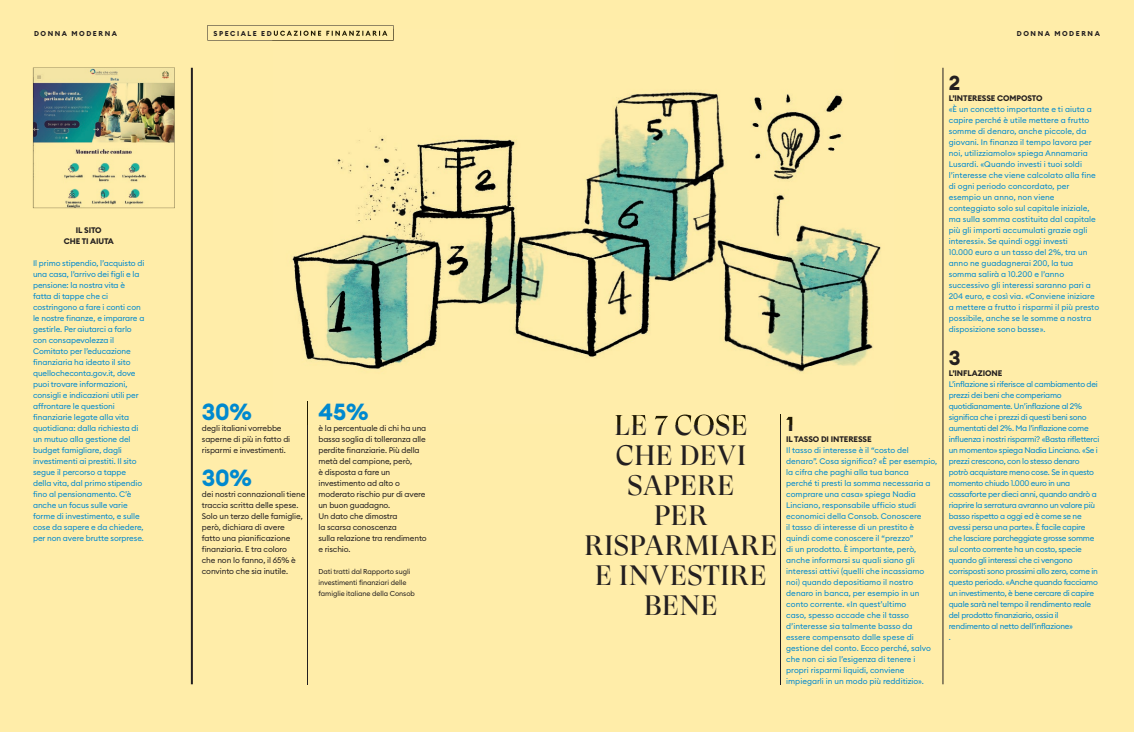
<style>
.page{position:relative;width:1134px;height:732px;background:#fff}
.page>*{position:absolute;margin:0;border:0;box-sizing:border-box;transform-origin:0 0}
.t1{font:28px/30px "GT Super Display";letter-spacing:.02em;color:#231f20;text-align:center}
.t2{font:700 23px "Euclid Circular B";color:#0089cf}
.t3{font:700 20px "Euclid Circular B";color:#231f20}
.t4{font:8px/11px "Euclid Circular B";letter-spacing:-.01em;color:#0089cf}
.t5{font:8px/11px "Euclid Circular B";letter-spacing:-.03em;color:#0089cf}
.t6{font:8px/11px "Euclid Circular B";letter-spacing:-.015em;color:#231f20}
.t7{font:700 8px/11px "Euclid Circular B";letter-spacing:-.01em;color:#231f20;text-align:center}
.t8{font:7px/11px "Euclid Circular B";letter-spacing:-.01em;color:#231f20}
.t9{font:700 7px "Euclid Circular B";letter-spacing:.22em;color:#231f20}
.s1{font-weight:700;color:#231f20}
</style>
<div class="page">
<div style="left:567px;top:0;width:567px;height:731px;background:#ffeda9"></div>
<div style="left:0;top:0;width:567px;height:731px;background:#ffeda9"></div>
<svg style="left:207px;top:25px;width:187px;height:16px"></svg>
<hr style="left:191px;top:68px;width:2px;height:616px;background:#231f20">
<hr style="left:780px;top:414px;width:1px;height:270px;background:#231f20">
<hr style="left:943px;top:68px;width:1px;height:616px;background:#231f20">
<hr style="left:307px;top:401px;width:1px;height:283px;background:#231f20">
<img style="left:292px;top:92px;width:589px;height:280px">
<img style="left:272px;top:29px;width:122px;height:12px">
<img style="left:615px;top:414px;width:131px;height:10px">
<svg style="left:780px;top:414px;width:13px;height:10px"></svg>
<svg style="left:307px;top:401px;width:1px;height:23px"></svg>
<img style="left:33px;top:68px;width:142px;height:140px">
<p class="t9" style="left:34px;top:29px;width:85px">DONNA MODERNA</p>
<p class="t9" style="left:1017px;top:29px;width:85px">DONNA MODERNA</p>
<p class="t7" style="left:64px;top:225px;width:52px">IL SITO<br>CHE TI AIUTA</p>
<p class="t4" style="left:33px;top:257px;width:113px">Il primo stipendio, l’acquisto di una casa, l’arrivo dei figli e la pensione: la nostra vita è fatta di tappe che ci costringono a fare i conti con le nostre finanze, e imparare a gestirle. Per aiutarci a farlo con consapevolezza il<br>Comitato per l’educazione finanziaria ha ideato il sito quellocheconta.gov.it, dove puoi trovare informazioni, consigli e indicazioni utili per affrontare le questioni finanziarie legate alla vita quotidiana: dalla richiesta di un mutuo alla gestione del budget famigliare, dagli investimenti ai prestiti. Il sito segue il percorso a tappe della vita, dal primo stipendio fino al pensionamento. C’è anche un focus sulle varie forme di investimento, e sulle cose da sapere e da chiedere, per non avere brutte sorprese.</p>
<p class="t2" style="left:202px;top:397px;width:52px">30%</p>
<p class="t6" style="left:202px;top:422px;width:90px">degli italiani vorrebbe saperne di più in fatto di risparmi e investimenti.</p>
<p class="t2" style="left:202px;top:463px;width:52px">30%</p>
<p class="t6" style="left:202px;top:488px;width:105px">dei nostri connazionali tiene traccia scritta delle spese.<br>Solo un terzo delle famiglie, però, dichiara di avere<br>fatto una pianificazione finanziaria. E tra coloro<br>che non lo fanno, il 65% è convinto che sia inutile.</p>
<p class="t2" style="left:318px;top:397px;width:52px">45%</p>
<p class="t6" style="left:318px;top:422px;width:110px">è la percentuale di chi ha una bassa soglia di tolleranza alle perdite finanziarie. Più della metà del campione, però,<br>è disposta a fare un investimento ad alto o moderato rischio pur di avere un buon guadagno.<br>Un dato che dimostra<br>la scarsa conoscenza<br>sulla relazione tra rendimento e rischio.</p>
<p class="t8" style="left:318px;top:566px;width:98px">Dati tratti dal Rapporto sugli investimenti finanziari delle famiglie italiane della Consob</p>
<p class="t1" style="left:585px;top:410px;width:194px">LE 7 COSE<br>CHE DEVI<br>SAPERE<br>PER<br>RISPARMIARE<br>E INVESTIRE<br>BENE</p>
<p class="t3" style="left:786px;top:411px;width:9px">1</p>
<p class="t4" style="left:786px;top:433px;width:152px"><span class="s1">IL TASSO DI INTERESSE<br></span>Il tasso di interesse è il “costo del denaro”. Cosa significa? «È per esempio, la cifra che paghi alla tua banca<br>perché ti presti la somma necessaria a comprare una casa» spiega Nadia Linciano, responsabile ufficio studi economici della Consob. Conoscere<br>il tasso di interesse di un prestito è quindi come conoscere il “prezzo”<br>di un prodotto. È importante, però, anche informarsi su quali siano gli interessi attivi (quelli che incassiamo noi) quando depositiamo il nostro denaro in banca, per esempio in un conto corrente. «In quest’ultimo<br>caso, spesso accade che il tasso d’interesse sia talmente basso da essere compensato dalle spese di gestione del conto. Ecco perché, salvo che non ci sia l’esigenza di tenere i propri risparmi liquidi, conviene impiegarli in un modo più redditizio».</p>
<p class="t3" style="left:949px;top:70px;width:13px">2</p>
<p class="t4" style="left:949px;top:92px;width:152px"><span class="s1">L’INTERESSE COMPOSTO<br></span>«È un concetto importante e ti aiuta a capire perché è utile mettere a frutto somme di denaro, anche piccole, da giovani. In finanza il tempo lavora per noi, utilizziamolo» spiega Annamaria Lusardi. «Quando investi i tuoi soldi l’interesse che viene calcolato alla fine di ogni periodo concordato, per esempio un anno, non viene conteggiato solo sul capitale iniziale, ma sulla somma costituita dal capitale più gli importi accumulati grazie agli interessi». Se quindi oggi investi<br>10.000 euro a un tasso del 2%, tra un anno ne guadagnerai 200, la tua somma salirà a 10.200 e l’anno successivo gli interessi saranno pari a 204 euro, e così via. «Conviene iniziare a mettere a frutto i risparmi il più presto possibile, anche se le somme a nostra disposizione sono basse».</p>
<p class="t3" style="left:949px;top:345px;width:13px">3</p>
<p class="t5" style="left:949px;top:367px;width:152px"><span class="s1">L’INFLAZIONE<br></span>L’inflazione si riferisce al cambiamento dei prezzi dei beni che comperiamo quotidianamente. Un’inflazione al 2% significa che i prezzi di questi beni sono aumentati del 2%. Ma l’inflazione come influenza i nostri risparmi? «Basta rifletterci un momento» spiega Nadia Linciano. «Se i prezzi crescono, con lo stesso denaro potrò acquistare meno cose. Se in questo momento chiudo 1.000 euro in una cassaforte per dieci anni, quando andrò a riaprire la serratura avranno un valore più basso rispetto a oggi ed è come se ne avessi persa una parte». È facile capire che lasciare parcheggiate grosse somme sul conto corrente ha un costo, specie quando gli interessi che ci vengono corrisposti sono prossimi allo zero, come in questo periodo. «Anche quando facciamo un investimento, è bene cercare di capire quale sarà nel tempo il rendimento reale del prodotto finanziario, ossia il rendimento al netto dell’inflazione»<br>.</p>
</div>
